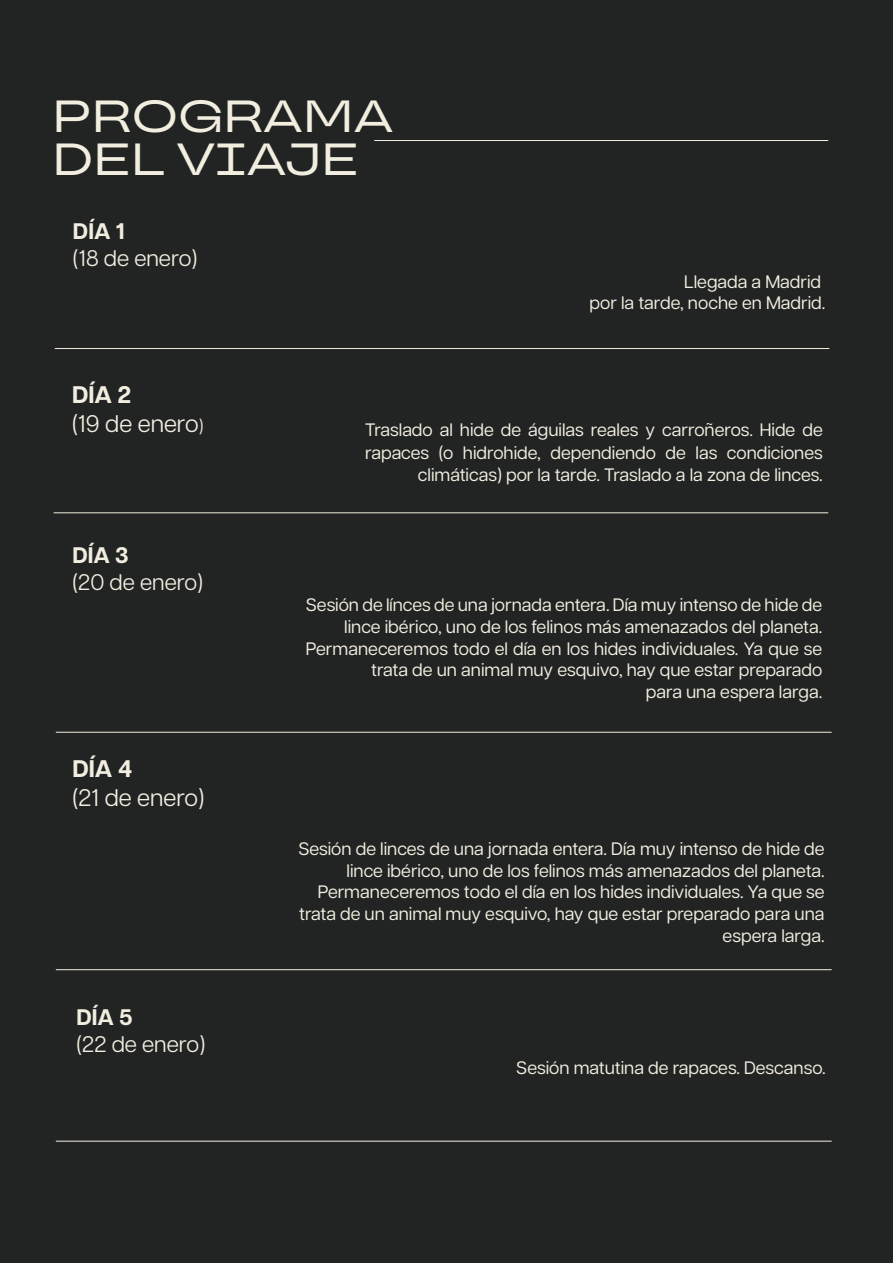
<style>
.page{position:relative;width:893px;height:1263px;background:#222323}
.page>*{position:absolute;margin:0;border:0;box-sizing:border-box;transform-origin:0 0}
.t1{font:500 45px/43.5px "TT Travels Next";color:#f1eee0}
.t2{font:24px/28.8px "Articulat CF";color:#f1eee0}
.t3{font:700 24px "Articulat CF";color:#f1eee0}
.t4{font:22.5px "Articulat CF";color:#f1eee0}
.t5{font:700 22.5px "Articulat CF";color:#f1eee0}
.t6{font:18px/21.6px "Articulat CF";color:#f1eee0;text-align:right}
.s1{font-weight:700}
.s2{font-size:18px}
</style>
<div class="page">
<hr style="left:54px;top:512px;width:774px;height:1px;background:#f1eee0">
<hr style="left:56px;top:732px;width:776px;height:1px;background:#f1eee0">
<hr style="left:374px;top:140px;width:454px;height:1px;background:#f1eee0">
<hr style="left:56px;top:969px;width:776px;height:1px;background:#f1eee0">
<hr style="left:55px;top:348px;width:774px;height:1px;background:#f1eee0">
<hr style="left:56px;top:1141px;width:776px;height:1px;background:#f1eee0">
<h1 class="t1" style="left:53px;top:94px;width:343px">PROGRAMA<br>DEL VIAJE</h1>
<p class="t5" style="left:73px;top:215px;width:53px">DÍA 1</p>
<p class="t4" style="left:73px;top:242px;width:126px">(18 de enero)</p>
<h2 class="t2" style="left:72px;top:378px;width:133px"><span class="s1">DÍA 2<br></span>(19 de enero<span class="s2">)</span></h2>
<p class="t5" style="left:72px;top:538px;width:58px">DÍA 3</p>
<p class="t4" style="left:72px;top:566px;width:132px">(20 de enero)</p>
<h2 class="t3" style="left:72px;top:751px;width:61px">DÍA 4</h2>
<h2 class="t2" style="left:72px;top:782px;width:134px">(21 de enero)</h2>
<p class="t5" style="left:76px;top:1000px;width:58px">DÍA 5</p>
<p class="t4" style="left:76px;top:1027px;width:130px">(22 de enero)</p>
<p class="t6" style="left:590px;top:269px;width:237px">Llegada a Madrid<br>por la tarde, noche en Madrid.</p>
<p class="t6" style="left:365px;top:418px;width:459px;line-height:22.5px">Traslado al hide de águilas reales y carroñeros. Hide de rapaces (o hidrohide, dependiendo de las condiciones climáticas) por la tarde. Traslado a la zona de linces.</p>
<p class="t6" style="left:306px;top:593px;width:518px">Sesión de línces de una jornada entera. Día muy intenso de hide de lince ibérico, uno de los felinos más amenazados del planeta.<br>Permaneceremos todo el día en los hides individuales. Ya que se trata de un animal muy esquivo, hay que estar preparado<br>para una espera larga.</p>
<p class="t6" style="left:298px;top:837px;width:528px">Sesión de linces de una jornada entera. Día muy intenso de hide de lince ibérico, uno de los felinos más amenazados del planeta.<br>Permaneceremos todo el día en los hides individuales. Ya que se trata de un animal muy esquivo, hay que estar preparado para una espera larga.</p>
<p class="t6" style="left:516px;top:1056px;width:311px">Sesión matutina de rapaces. Descanso.</p>
</div>
